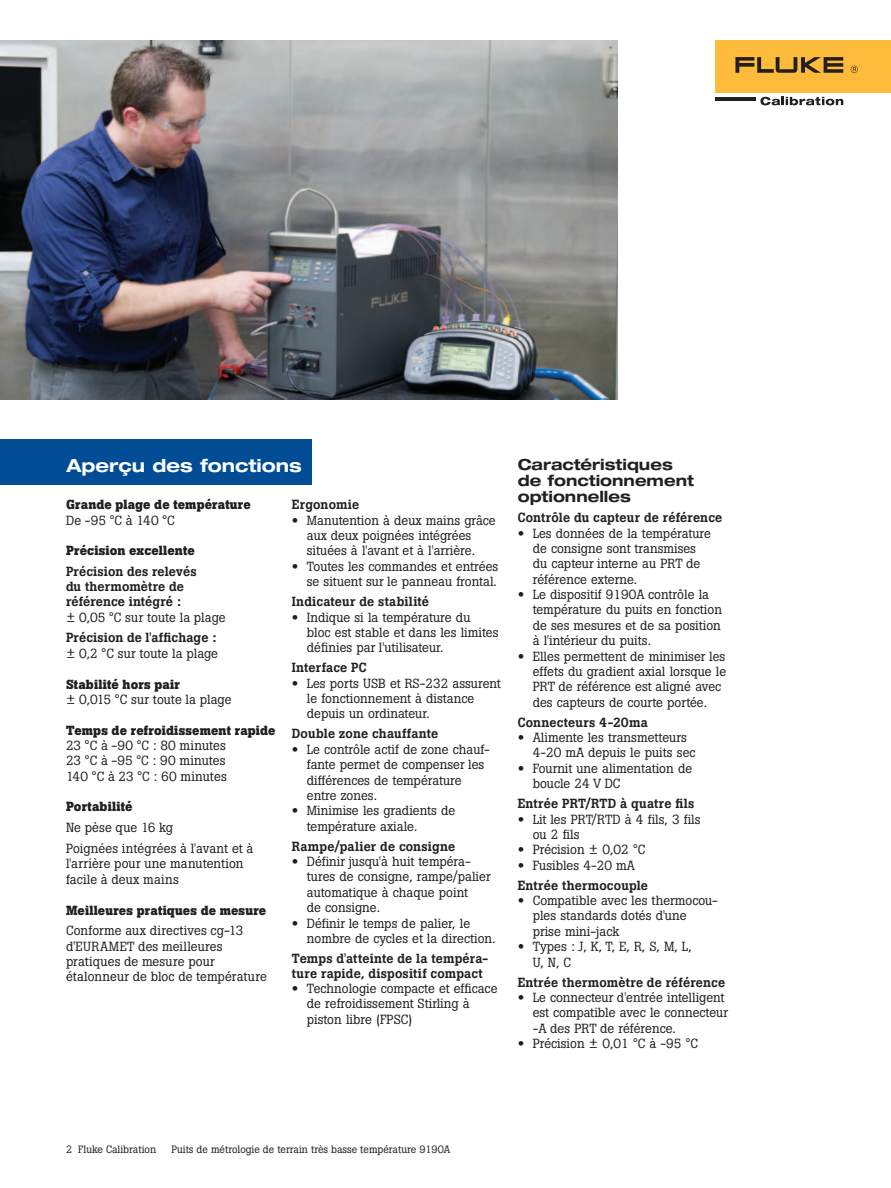
<style>
.page{position:relative;width:891px;height:1188px;background:#fff}
.page>*{position:absolute;margin:0;border:0;box-sizing:border-box;transform-origin:0 0}
.t1{font:700 expanded 18px "Helvetica Neue LT Std";color:#fff}
.t2{font:700 expanded 15.3px/16.2px "Helvetica Neue LT Std";color:#231f20}
.t3{font:13.2px/15.3px "Boton Pro";color:#231f20}
.t4{font:500 13.2px/15.1px "Boton Pro";letter-spacing:.01em;color:#231f20}
.t5{font:700 13.2px "Boton Pro";letter-spacing:.01em;color:#231f20}
.t6{font:10.5px "Boton Pro";color:#231f20}
.s1{font-family:"Helvetica Neue LT Pro";font-weight:700;font-stretch:expanded}
.s2{font-weight:400}
</style>
<div class="page">
<div style="left:716px;top:40px;width:175px;height:53px;background:#fdba3b"></div>
<svg style="left:735px;top:57px;width:108px;height:16px"></svg>
<svg style="left:851px;top:66px;width:7px;height:7px"></svg>
<hr style="left:716px;top:97px;width:40px;height:4px;background:#231f20">
<svg style="left:760px;top:97px;width:83px;height:8px"></svg>
<img style="left:0;top:40px;width:617px;height:360px">
<div style="left:0;top:439px;width:312px;height:45px;background:#014d95"></div>
<h1 class="t1" style="left:66px;top:454px;width:237px">Aperçu des fonctions</h1>
<p class="t5" style="left:66px;top:496px;width:186px">Grande plage de température</p>
<p class="t3" style="left:66px;top:512px;width:110px">De -95 °C à 140 °C</p>
<p class="t5" style="left:66px;top:542px;width:130px">Précision excellente</p>
<p class="t4" style="left:66px;top:564px;width:132px">Précision des relevés du thermomètre de référence intégré :</p>
<p class="t3" style="left:66px;top:609px;width:161px">± 0,05 °C sur toute la plage</p>
<p class="t4" style="left:66px;top:630px;width:152px">Précision de l'affichage :</p>
<p class="t3" style="left:66px;top:646px;width:154px">± 0,2 °C sur toute la plage</p>
<p class="t5" style="left:66px;top:675px;width:115px">Stabilité hors pair</p>
<p class="t3" style="left:66px;top:692px;width:167px">± 0,015 °C sur toute la plage</p>
<p class="t5" style="left:66px;top:721px;width:211px">Temps de refroidissement rapide</p>
<p class="t3" style="left:66px;top:738px;width:162px;text-align:justify">23 °C à -90 °C : 80 minutes 23 °C à -95 °C : 90 minutes 140 °C à 23 °C : 60 minutes</p>
<p class="t5" style="left:66px;top:798px;width:68px">Portabilité</p>
<p class="t3" style="left:66px;top:817px;width:189px;line-height:20.9px">Ne pèse que 16 kg<br>Poignées intégrées à l'avant et à</p>
<p class="t3" style="left:66px;top:856px;width:179px">l'arrière pour une manutention facile à deux mains</p>
<p class="t5" style="left:66px;top:901px;width:202px">Meilleures pratiques de mesure</p>
<p class="t3" style="left:66px;top:923px;width:202px">Conforme aux directives cg-13 d'EURAMET des meilleures pratiques de mesure pour étalonneur de bloc de température</p>
<p class="t4" style="left:292px;top:497px;width:69px">Ergonomie</p>
<p class="t3" style="left:307px;top:512px;width:190px;text-indent:-15px"><span class="s1">•</span> Manutention à deux mains grâce aux deux poignées intégrées situées à l'avant et à l'arrière.</p>
<p class="t3" style="left:292px;top:559px;width:208px;text-align:right"><span class="s1">•</span> Toutes les commandes et entrées se situent sur le panneau frontal.</p>
<p class="t4" style="left:292px;top:594px;width:139px">Indicateur de stabilité</p>
<p class="t3" style="left:307px;top:609px;width:193px;text-indent:-15px"><span class="s1">•</span> Indique si la température du<br>bloc est stable et dans les limites définies par l'utilisateur.</p>
<p class="t4" style="left:292px;top:660px;width:76px">Interface PC</p>
<p class="t3" style="left:307px;top:675px;width:196px;text-indent:-15px"><span class="s1">•</span> Les ports USB et RS-232 assurent le fonctionnement à distance depuis un ordinateur.</p>
<p class="t4" style="left:292px;top:726px;width:148px">Double zone chauffante</p>
<p class="t3" style="left:307px;top:742px;width:185px;text-indent:-15px"><span class="s1">•</span> Le contrôle actif de zone chauf&shy;fante permet de compenser les différences de température entre zones.</p>
<p class="t3" style="left:307px;top:803px;width:150px;text-indent:-15px"><span class="s1">•</span> Minimise les gradients de température axiale.</p>
<p class="t4" style="left:292px;top:839px;width:165px">Rampe/palier de consigne</p>
<p class="t3" style="left:307px;top:854px;width:185px;text-indent:-15px"><span class="s1">•</span> Définir jusqu'à huit tempéra&shy;tures de consigne, rampe/palier automatique à chaque point<br>de consigne.</p>
<p class="t3" style="left:307px;top:915px;width:190px;text-indent:-15px"><span class="s1">•</span> Définir le temps de palier, le nombre de cycles et la direction.</p>
<p class="t4" style="left:292px;top:951px;width:198px;line-height:14.5px">Temps d'atteinte de la tempéra&shy;ture rapide, dispositif compact</p>
<p class="t3" style="left:307px;top:981px;width:192px;text-indent:-15px"><span class="s1">•</span> Technologie compacte et efficace de refroidissement Stirling à piston libre (FPSC)</p>
<p class="t2" style="left:518px;top:456px;width:178px">Caractéristiques de fonctionnement optionnelles</p>
<p class="t4" style="left:518px;top:510px;width:206px">Contrôle du capteur de référence</p>
<p class="t3" style="left:533px;top:525px;width:180px;text-indent:-15px"><span class="s1">•</span> Les données de la température de consigne sont transmises du capteur interne au PRT de référence externe.</p>
<p class="t3" style="left:533px;top:587px;width:191px;text-indent:-15px"><span class="s1">•</span> Le dispositif 9190A contrôle la température du puits en fonction de ses mesures et de sa position à l'intérieur du puits.</p>
<p class="t3" style="left:533px;top:648px;width:195px;text-indent:-15px"><span class="s1">•</span> Elles permettent de minimiser les effets du gradient axial lorsque le PRT de référence est aligné avec des capteurs de courte portée.</p>
<p class="t4" style="left:518px;top:715px;width:132px">Connecteurs 4-20ma</p>
<p class="t3" style="left:533px;top:730px;width:164px;text-indent:-15px"><span class="s1">•</span> Alimente les transmetteurs<br>4-20 mA depuis le puits sec</p>
<p class="t3" style="left:533px;top:761px;width:161px;text-indent:-15px"><span class="s1">•</span> Fournit une alimentation de boucle 24 V DC</p>
<p class="t4" style="left:518px;top:796px;width:178px">Entrée PRT/RTD à quatre fils</p>
<p class="t3" style="left:533px;top:811px;width:169px;text-indent:-15px"><span class="s1">•</span> Lit les PRT/RTD à 4 fils, 3 fils ou 2 fils</p>
<p class="t3" style="left:518px;top:842px;width:129px"><span class="s1">•</span> Précision ± 0,02 °C</p>
<p class="t4" style="left:518px;top:855px;width:132px;line-height:20.1px"><span class="s1">•</span> <span class="s2">Fusibles 4-20 mA<br></span>Entrée thermocouple</p>
<p class="t3" style="left:533px;top:893px;width:187px;text-indent:-15px"><span class="s1">•</span> Compatible avec les thermocou&shy;ples standards dotés d'une<br>prise mini-jack</p>
<p class="t3" style="left:533px;top:939px;width:161px;text-indent:-15px"><span class="s1">•</span> Types : J, K, T, E, R, S, M, L,<br>U, N, C</p>
<p class="t4" style="left:518px;top:974px;width:209px">Entrée thermomètre de référence</p>
<p class="t3" style="left:533px;top:990px;width:197px;text-indent:-15px"><span class="s1">•</span> Le connecteur d'entrée intelligent est compatible avec le connecteur -A des PRT de référence.</p>
<p class="t3" style="left:518px;top:1036px;width:182px"><span class="s1">•</span> Précision ± 0,01 °C à -95 °C</p>
<p class="t6" style="left:66px;top:1142px;width:92px">2 Fluke Calibration</p>
<p class="t6" style="left:171px;top:1142px;width:280px">Puits de métrologie de terrain très basse température 9190A</p>
</div>
